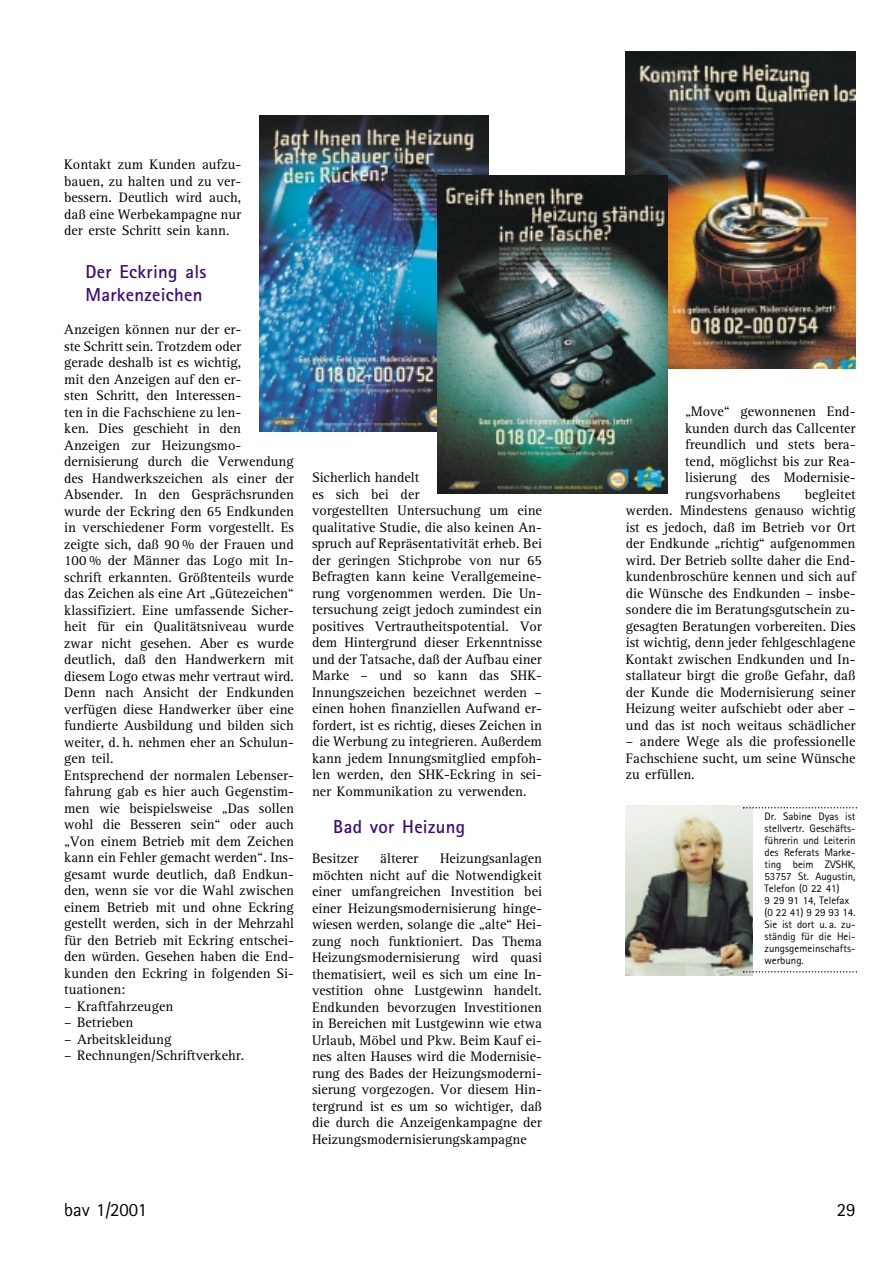
<style>
.page{position:relative;width:893px;height:1263px;background:#fff}
.page>*{position:absolute;margin:0;border:0;box-sizing:border-box;transform-origin:0 0}
.t1{font:700 18.75px/22.5px "Rotis Sans Serif";letter-spacing:.015em;color:#3d0a7a}
.t2{font:18.75px "Rotis Sans Serif";color:#000}
.t3{font:14.25px/16.5px "Rotis Serif";color:#000;text-align:justify}
.t4{font:10.8px/12px "Rotis Sans Serif";color:#000}
</style>
<div class="page">
<img style="left:625px;top:805px;width:127px;height:170px">
<svg style="left:743px;top:807px;width:114px;height:1px"></svg>
<svg style="left:743px;top:971px;width:114px;height:2px"></svg>
<img style="left:259px;top:115px;width:230px;height:316px">
<img style="left:625px;top:51px;width:230px;height:317px">
<img style="left:437px;top:176px;width:230px;height:317px">
<p class="t3" style="left:64px;top:158px;width:178px">Kontakt zum Kunden aufzu&shy;bauen, zu halten und zu ver&shy;bessern. Deutlich wird auch, daß eine Werbekampagne nur der erste Schritt sein kann.</p>
<h1 class="t1" style="left:85px;top:262px;width:123px">Der Eckring als<br>Markenzeichen</h1>
<p class="t3" style="left:64px;top:322px;width:231px;text-align:left">Anzeigen können nur der er-<br>ste Schritt sein. Trotzdem oder<br>gerade deshalb ist es wichtig,<br>mit den Anzeigen auf den er-<br>sten Schritt, den Interessen-<br>ten in die Fachschiene zu len-<br>ken. Dies geschieht in den Anzeigen zur Heizungsmo&shy;dernisierung durch die Verwendung des Handwerkszeichen als einer der Absender. In den Gesprächsrunden wurde der Eckring den 65 Endkunden in verschiedener Form vorgestellt. Es zeigte sich, daß 90 % der Frauen und 100 % der Männer das Logo mit In&shy;schrift erkannten. Größtenteils wurde das Zeichen als eine Art „Gütezeichen“ klassifiziert. Eine umfassende Sicher&shy;heit für ein Qualitätsniveau wurde zwar nicht gesehen. Aber es wurde deutlich, daß den Handwerkern mit diesem Logo etwas mehr vertraut wird.<br>Denn nach Ansicht der Endkunden verfügen diese Handwerker über eine fundierte Ausbildung und bilden sich weiter, d. h. nehmen eher an Schulun&shy;gen teil.<br>Entsprechend der normalen Lebenser&shy;fahrung gab es hier auch Gegenstim&shy;men wie beispielsweise „Das sollen wohl die Besseren sein“ oder auch „Von einem Betrieb mit dem Zeichen kann ein Fehler gemacht werden“. Ins&shy;gesamt wurde deutlich, daß Endkun&shy;den, wenn sie vor die Wahl zwischen einem Betrieb mit und ohne Eckring gestellt werden, sich in der Mehrzahl für den Betrieb mit Eckring entschei&shy;den würden. Gesehen haben die End&shy;kunden den Eckring in folgenden Si&shy;tuationen:</p>
<p class="t3" style="left:64px;top:999px;width:111px">– Kraftfahrzeugen</p>
<p class="t3" style="left:64px;top:1015px;width:71px">– Betrieben</p>
<p class="t3" style="left:64px;top:1032px;width:109px">– Arbeitskleidung</p>
<p class="t3" style="left:64px;top:1048px;width:181px">– Rechnungen/Schriftverkehr.</p>
<p class="t3" style="left:312px;top:471px;width:231px;text-align:left">Sicherlich handelt<br>es sich bei der<br>vorgestellten Untersuchung um eine qualitative Studie, die also keinen An&shy;spruch auf Repräsentativität erheb. Bei der geringen Stichprobe von nur 65<br>Befragten kann keine Verallgemeine&shy;rung vorgenommen werden. Die Un&shy;tersuchung zeigt jedoch zumindest ein positives Vertrautheitspotential. Vor dem Hintergrund dieser Erkenntnisse und der Tatsache, daß der Aufbau einer Marke – und so kann das SHK-Innungszeichen bezeichnet werden – einen hohen finanziellen Aufwand er&shy;fordert, ist es richtig, dieses Zeichen in die Werbung zu integrieren. Außerdem kann jedem Innungsmitglied empfoh&shy;len werden, den SHK-Eckring in sei&shy;ner Kommunikation zu verwenden.</p>
<h1 class="t1" style="left:333px;top:817px;width:133px">Bad vor Heizung</h1>
<p class="t3" style="left:312px;top:851px;width:48px">Besitzer</p>
<p class="t3" style="left:380px;top:851px;width:40px">älterer</p>
<p class="t3" style="left:312px;top:851px;width:231px;text-indent:128px">Heizungsanlagen möchten nicht auf die Notwendigkeit einer umfangreichen Investition bei einer Heizungsmodernisierung hinge&shy;wiesen werden, solange die „alte“ Hei&shy;zung noch funktioniert. Das Thema Heizungsmodernisierung wird quasi thematisiert, weil es sich um eine In&shy;vestition ohne Lustgewinn handelt.<br>Endkunden bevorzugen Investitionen in Bereichen mit Lustgewinn wie etwa Urlaub, Möbel und Pkw. Beim Kauf ei&shy;nes alten Hauses wird die Modernisie&shy;rung des Bades der Heizungsmoderni&shy;sierung vorgezogen. Vor diesem Hin&shy;tergrund ist es um so wichtiger, daß die durch die Anzeigenkampagne der Heizungsmodernisierungskampagne</p>
<p class="t3" style="left:685px;top:404px;width:172px">„Move“ gewonnenen End&shy;kunden durch das Callcenter freundlich und stets bera&shy;tend, möglichst bis zur Rea&shy;lisierung des Modernisie&shy;rungsvorhabens</p>
<p class="t3" style="left:625px;top:487px;width:231px;text-indent:179px">begleitet werden. Mindestens genauso wichtig ist es jedoch, daß im Betrieb vor Ort der Endkunde „richtig“ aufgenommen wird. Der Betrieb sollte daher die End&shy;kundenbroschüre kennen und sich auf die Wünsche des Endkunden – insbe&shy;sondere die im Beratungsgutschein zu&shy;gesagten Beratungen vorbereiten. Dies ist wichtig, denn jeder fehlgeschlagene Kontakt zwischen Endkunden und In&shy;stallateur birgt die große Gefahr, daß der Kunde die Modernisierung seiner Heizung weiter aufschiebt oder aber – und das ist noch weitaus schädlicher</p>
<p class="t3" style="left:625px;top:734px;width:231px">– andere Wege als die professionelle Fachschiene sucht, um seine Wünsche zu erfüllen.</p>
<p class="t4" style="left:764px;top:812px;width:92px">Dr. Sabine Dyas ist stellvertr. Geschäfts&shy;führerin und Leiterin des Referats Marke&shy;ting beim ZVSHK,<br>53757 St. Augustin,<br>Telefon (0 22 41)<br>9 29 91 14, Telefax (0 22 41) 9 29 93 14.<br>Sie ist dort u. a. zu&shy;ständig für die Hei&shy;zungsgemeinschafts&shy;werbung.</p>
<h1 class="t2" style="left:64px;top:1203px;width:84px">bav 1/2001</h1>
<h1 class="t2" style="left:836px;top:1203px;width:20px">29</h1>
</div>
